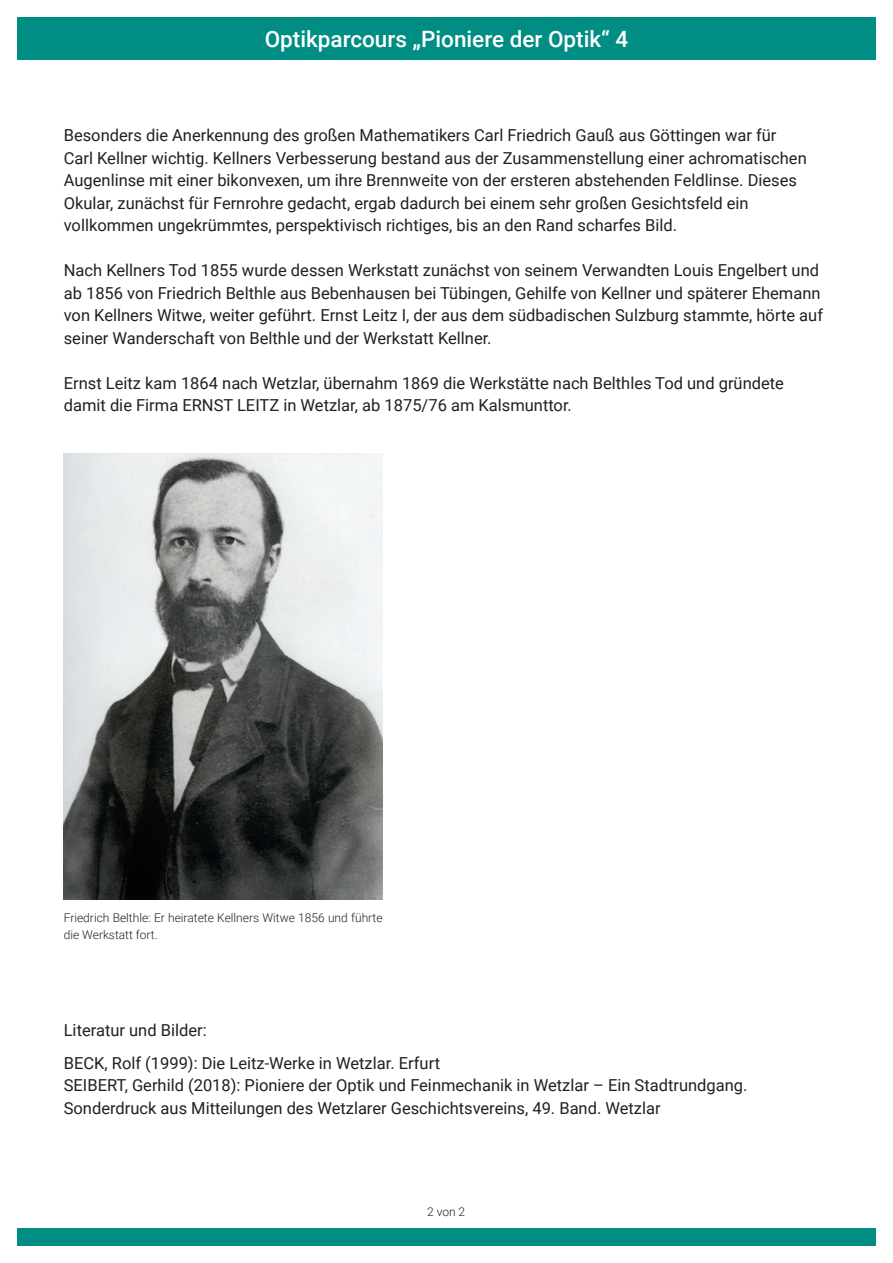
<style>
.page{position:relative;width:893px;height:1263px;background:#fff}
.page>*{position:absolute;margin:0;border:0;box-sizing:border-box;transform-origin:0 0}
.t1{font:500 22.5px "Roboto";color:#fff}
.t2{font:16.5px/22.5px "Roboto";color:#231f20}
.t3{font:300 12px/16.5px "Roboto";color:#231f20}
</style>
<div class="page">
<div style="left:17px;top:17px;width:859px;height:43px;background:#008e84"></div>
<div style="left:17px;top:1229px;width:859px;height:17px;background:#008e84"></div>
<img style="left:64px;top:454px;width:319px;height:446px">
<h1 class="t1" style="left:265px;top:23px;width:365px">Optikparcours „Pioniere der Optik“ 4</h1>
<p class="t2" style="left:64px;top:123px;width:744px">Besonders die Anerkennung des großen Mathematikers Carl Friedrich Gauß aus Göttingen war für Carl Kellner wichtig. Kellners Verbesserung bestand aus der Zusammenstellung einer achromatischen Augenlinse mit einer bikonvexen, um ihre Brennweite von der ersteren abstehenden Feldlinse. Dieses Okular, zunächst für Fernrohre gedacht, ergab dadurch bei einem sehr großen Gesichtsfeld ein vollkommen ungekrümmtes, perspektivisch richtiges, bis an den Rand scharfes Bild.</p>
<p class="t2" style="left:64px;top:258px;width:761px">Nach Kellners Tod 1855 wurde dessen Werkstatt zunächst von seinem Verwandten Louis Engelbert und ab 1856 von Friedrich Belthle aus Bebenhausen bei Tübingen, Gehilfe von Kellner und späterer Ehemann von Kellners Witwe, weiter geführt. Ernst Leitz I, der aus dem südbadischen Sulzburg stammte, hörte auf seiner Wanderschaft von Belthle und der Werkstatt Kellner.</p>
<p class="t2" style="left:64px;top:371px;width:722px">Ernst Leitz kam 1864 nach Wetzlar, übernahm 1869 die Werkstätte nach Belthles Tod und gründete damit die Firma ERNST LEITZ in Wetzlar, ab 1875/76 am Kalsmunttor.</p>
<p class="t3" style="left:64px;top:909px;width:320px">Friedrich Belthle: Er heiratete Kellners Witwe 1856 und führte die Werkstatt fort.</p>
<p class="t2" style="left:64px;top:1013px;width:378px;line-height:33px">Literatur und Bilder:<br>BECK, Rolf (1999): Die Leitz-Werke in Wetzlar. Erfurt</p>
<p class="t2" style="left:64px;top:1074px;width:685px">SEIBERT, Gerhild (2018): Pioniere der Optik und Feinmechanik in Wetzlar – Ein Stadtrundgang.<br>Sonderdruck aus Mitteilungen des Wetzlarer Geschichtsvereins, 49. Band. Wetzlar</p>
<p class="t3" style="left:427px;top:1203px;width:40px">2 von 2</p>
</div>
